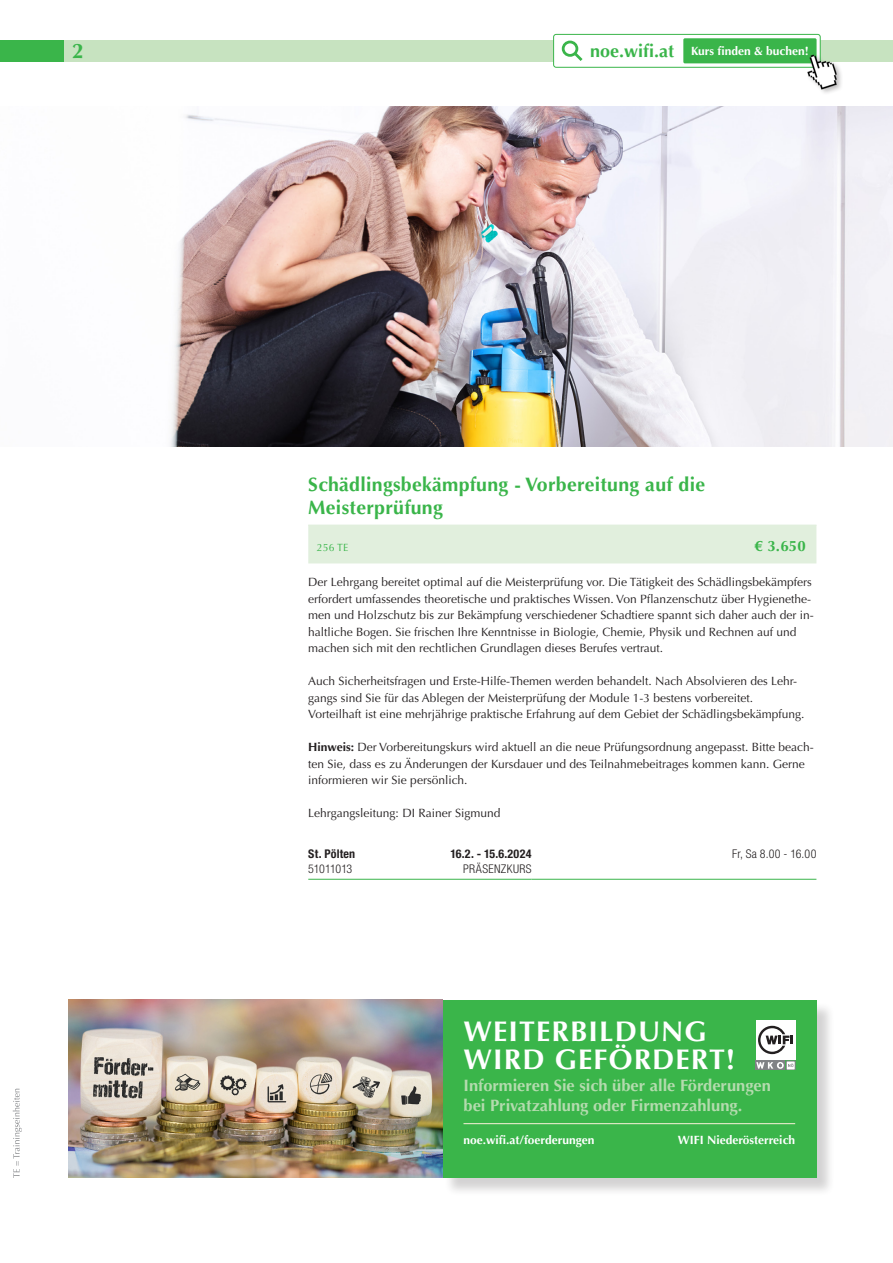
<style>
.page{position:relative;width:893px;height:1263px;background:#fff}
.page>*{position:absolute;margin:0;border:0;box-sizing:border-box;transform-origin:0 0}
.t1{font:700 28.5px/28.2px "Optima LT Std";letter-spacing:.04em;color:#fff}
.t2{font:700 21px "Optima LT Std";color:#3ab54a}
.t3{font:700 19.5px/23.4px "Optima LT Std";letter-spacing:.015em;color:#3ab54a}
.t4{font:700 16.5px/19.4px "Optima LT Std";color:#b4dbae}
.t5{font:700 15px "Optima LT Std";color:#3ab54a}
.t6{font:12px/16.5px "Optima LT Std";color:#231f20}
.t7{font:700 12px "Optima LT Std";color:#fff}
.t8{font:300 condensed 12px "Helvetica Neue LT Std";letter-spacing:.025em;color:#231f20}
.t9{font:700 condensed 12px "Helvetica Neue LT Std";letter-spacing:.015em;color:#231f20}
.t10{font:300 condensed 12px "Helvetica Neue LT Std";letter-spacing:-.03em;color:#231f20}
.t11{font:10.5px "Optima LT Std";color:#3ab54a}
.s1{font-size:18px;color:#3ab54a}
.s2{font-weight:700}
</style>
<div class="page">
<div style="left:36px;top:40px;width:857px;height:22px;background:#c7e3c0"></div>
<div style="left:0;top:40px;width:63px;height:22px;background:#3ab54a"></div>
<svg style="left:13px;top:1089px;width:9px;height:89px"></svg>
<div style="left:554px;top:34px;width:266px;height:33px;background:#fff;border-radius:3px"></div>
<div style="left:553px;top:34px;width:268px;height:34px;border:1px solid #3ab54a;border-radius:3px"></div>
<div style="left:683px;top:38px;width:134px;height:25px;background:#3ab54a;border-radius:2px"></div>
<svg style="left:575px;top:45px;width:8px;height:16px"></svg>
<div style="left:562px;top:41px;width:16px;height:16px;border:3px solid #3ab54a;border-radius:50%"></div>
<div style="left:806px;top:53px;width:38px;height:43px;background:#231f20;opacity:.3"></div>
<img style="left:801px;top:47px;width:39px;height:47px">
<div style="left:308px;top:525px;width:508px;height:38px;background:#e1efdd"></div>
<hr style="left:308px;top:879px;width:223px;height:1px;background:#3ab54a">
<hr style="left:531px;top:879px;width:285px;height:1px;background:#3ab54a">
<div style="left:444px;top:1002px;width:391px;height:195px;background:#231f20;opacity:.2"></div>
<div style="left:442px;top:1000px;width:374px;height:178px;background:#3ab54a"></div>
<div style="left:786px;top:1061px;width:9px;height:9px;border:1px solid #808285"></div>
<div style="left:776px;top:1061px;width:9px;height:9px;background:#808285"></div>
<div style="left:766px;top:1061px;width:9px;height:9px;background:#808285"></div>
<div style="left:756px;top:1061px;width:9px;height:9px;background:#808285"></div>
<div style="left:756px;top:1020px;width:39px;height:40px;background:#fff"></div>
<svg style="left:758px;top:1026px;width:35px;height:28px"></svg>
<svg style="left:756px;top:1062px;width:37px;height:7px"></svg>
<img style="left:68px;top:1000px;width:374px;height:178px">
<hr style="left:463px;top:1123px;width:332px;height:1px;background:#faf1da">
<img style="left:170px;top:106px;width:723px;height:340px">
<h2 class="t2" style="left:72px;top:39px;width:13px">2</h2>
<p class="t7" style="left:590px;top:44px;width:220px"><span class="s1">noe.wifi.at</span> Kurs finden &amp; buchen!</p>
<h3 class="t3" style="left:308px;top:472px;width:398px">Schädlingsbekämpfung - Vorbereitung auf die<br>Meisterprüfung</h3>
<p class="t11" style="left:317px;top:541px;width:33px">256 TE</p>
<p class="t5" style="left:754px;top:537px;width:53px">€ 3.650</p>
<p class="t6" style="left:308px;top:574px;width:507px">Der Lehrgang bereitet optimal auf die Meisterprüfung vor. Die Tätigkeit des Schädlingsbekämpfers erfordert umfassendes theoretische und praktisches Wissen. Von Pflanzenschutz über Hygienethe&shy;men und Holzschutz bis zur Bekämpfung verschiedener Schadtiere spannt sich daher auch der in&shy;haltliche Bogen. Sie frischen Ihre Kenntnisse in Biologie, Chemie, Physik und Rechnen auf und machen sich mit den rechtlichen Grundlagen dieses Berufes vertraut.</p>
<p class="t6" style="left:308px;top:673px;width:498px">Auch Sicherheitsfragen und Erste-Hilfe-Themen werden behandelt. Nach Absolvieren des Lehr&shy;gangs sind Sie für das Ablegen der Meisterprüfung der Module 1-3 bestens vorbereitet.<br>Vorteilhaft ist eine mehrjährige praktische Erfahrung auf dem Gebiet der Schädlingsbekämpfung.</p>
<p class="t6" style="left:308px;top:739px;width:507px"><span class="s2">Hinweis:</span> Der Vorbereitungskurs wird aktuell an die neue Prüfungsordnung angepasst. Bitte beach&shy;ten Sie, dass es zu Änderungen der Kursdauer und des Teilnahmebeitrages kommen kann. Gerne informieren wir Sie persönlich.</p>
<p class="t6" style="left:308px;top:805px;width:194px">Lehrgangsleitung: DI Rainer Sigmund</p>
<p class="t9" style="left:308px;top:846px;width:49px">St. Pölten</p>
<p class="t9" style="left:450px;top:846px;width:83px">16.2. - 15.6.2024</p>
<p class="t10" style="left:308px;top:862px;width:46px">51011013</p>
<p class="t8" style="left:463px;top:862px;width:70px">PRÄSENZKURS</p>
<p class="t8" style="left:732px;top:847px;width:86px">Fr, Sa 8.00 - 16.00</p>
<h1 class="t1" style="left:463px;top:1017px;width:273px">WEITERBILDUNG<br>WIRD GEFÖRDERT!</h1>
<h3 class="t4" style="left:463px;top:1076px;width:309px">Informieren Sie sich über alle Förderungen bei Privatzahlung oder Firmenzahlung.</h3>
<p class="t7" style="left:463px;top:1132px;width:132px">noe.wifi.at/foerderungen</p>
<p class="t7" style="left:678px;top:1132px;width:119px">WIFI Niederösterreich</p>
</div>
